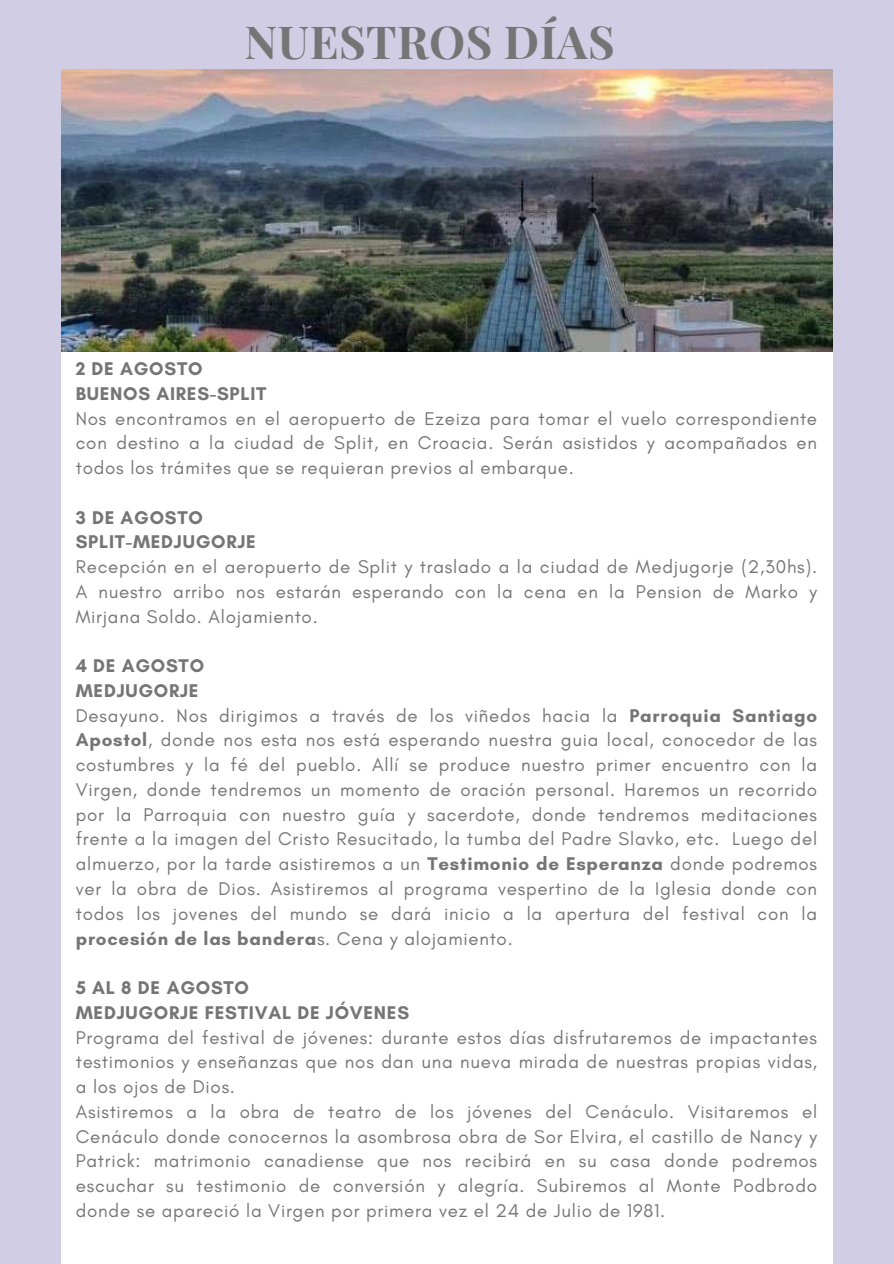
<style>
.page{position:relative;width:894px;height:1264px;background:#fff}
.page>*{position:absolute;margin:0;border:0;box-sizing:border-box;transform-origin:0 0}
.t1{font:700 45.6px "Playfair Display";letter-spacing:.01em;color:#757575}
.t2{font:18.75px/24.8px "Glacial Indifference";letter-spacing:.04em;color:#757575;text-align:justify}
.t3{font:700 18.75px/24.8px "Glacial Indifference";letter-spacing:.04em;color:#757575}
.s1{font-weight:700}
</style>
<div class="page">
<div style="left:0;top:0;width:893px;height:1263px;background:#d1cde4"></div>
<div style="left:61px;top:159px;width:771px;height:1104px;background:#fff"></div>
<img style="left:61px;top:69px;width:771px;height:282px">
<h1 class="t1" style="left:244px;top:10px;width:372px">NUESTROS DÍAS</h1>
<p class="t3" style="left:76px;top:356px;width:192px">2 DE AGOSTO<br>BUENOS AIRES-SPLIT</p>
<p class="t2" style="left:76px;top:405px;width:742px">Nos encontramos en el aeropuerto de Ezeiza para tomar el vuelo correspondiente con destino a la ciudad de Split, en Croacia. Serán asistidos y acompañados en todos los trámites que se requieran previos al embarque.</p>
<p class="t3" style="left:76px;top:504px;width:181px">3 DE AGOSTO<br>SPLIT-MEDJUGORJE</p>
<p class="t2" style="left:76px;top:554px;width:742px">Recepción en el aeropuerto de Split y traslado a la ciudad de Medjugorje (2,30hs).<br>A nuestro arribo nos estarán esperando con la cena en la Pension de Marko y Mirjana Soldo. Alojamiento.</p>
<p class="t2" style="left:76px;top:653px;width:742px;text-align:left"><span class="s1">4 DE AGOSTO<br>MEDJUGORJE<br></span>Desayuno. Nos dirigimos a través de los viñedos hacia la <span class="s1">Parroquia Santiago Apostol</span>, donde nos esta nos está esperando nuestra guia local, conocedor de las costumbres y la fé del pueblo. Allí se produce nuestro primer encuentro con la Virgen, donde tendremos un momento de oración personal. Haremos un recorrido por la Parroquia con nuestro guía y sacerdote, donde tendremos meditaciones frente a la imagen del Cristo Resucitado, la tumba del Padre Slavko, etc. Luego del almuerzo, por la tarde asistiremos a un <span class="s1">Testimonio de Esperanza</span> donde podremos ver la obra de Dios. Asistiremos al programa vespertino de la Iglesia donde con todos los jovenes del mundo se dará inicio a la apertura del festival con la <span class="s1">procesión de las bandera</span>s. Cena y alojamiento.</p>
<p class="t3" style="left:76px;top:975px;width:335px">5 AL 8 DE AGOSTO<br>MEDJUGORJE FESTIVAL DE JÓVENES</p>
<p class="t2" style="left:76px;top:1024px;width:742px;text-align:left">Programa del festival de jóvenes: durante estos días disfrutaremos de impactantes testimonios y enseñanzas que nos dan una nueva mirada de nuestras propias vidas, a los ojos de Dios.<br>Asistiremos a la obra de teatro de los jóvenes del Cenáculo. Visitaremos el Cenáculo donde conocernos la asombrosa obra de Sor Elvira, el castillo de Nancy y Patrick: matrimonio canadiense que nos recibirá en su casa donde podremos escuchar su testimonio de conversión y alegría. Subiremos al Monte Podbrodo donde se apareció la Virgen por primera vez el 24 de Julio de 1981.</p>
</div>
